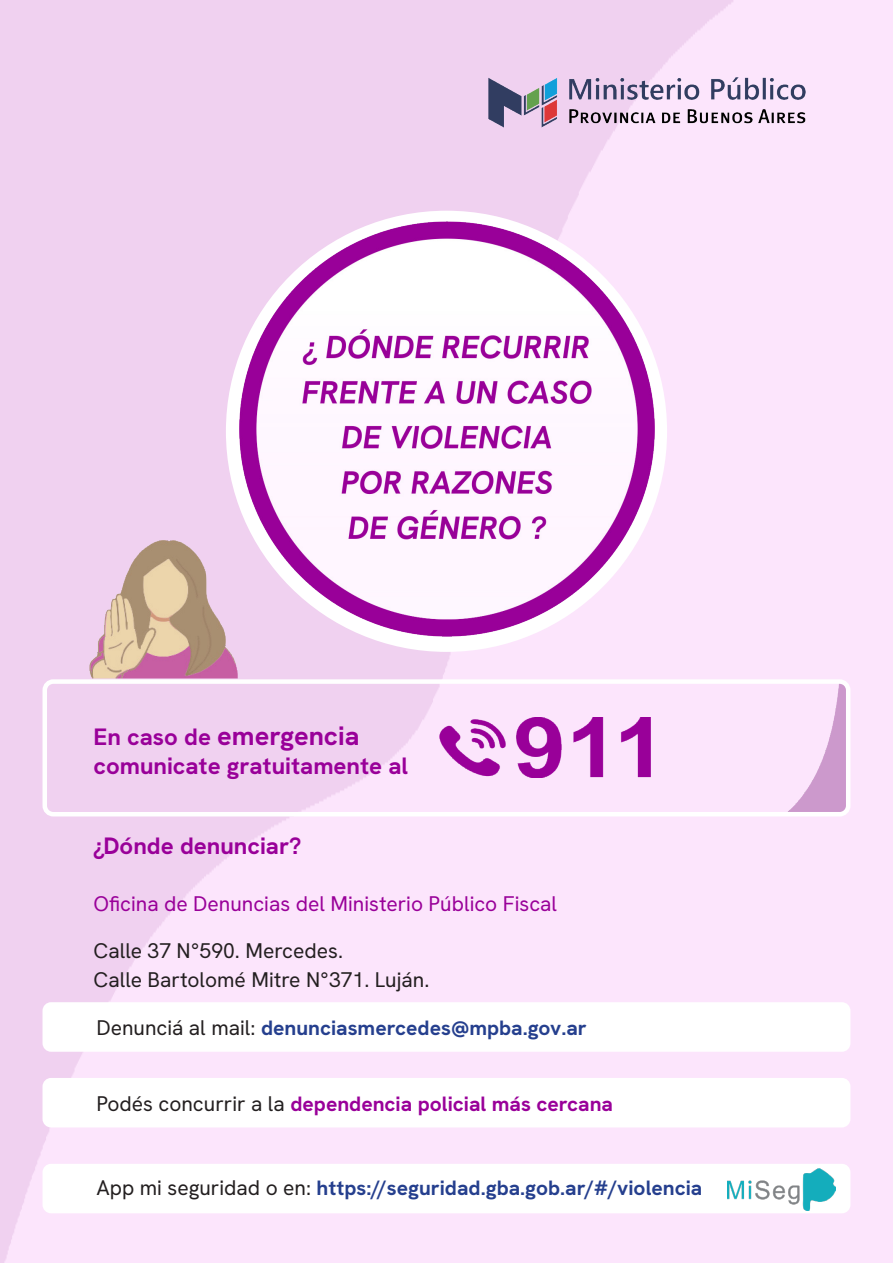
<style>
.page{position:relative;width:893px;height:1263px;background:#fff}
.page>*{position:absolute;margin:0;border:0;box-sizing:border-box;transform-origin:0 0}
.t1{font:700 27px "HK Grotesk";color:#909}
.t2{font:700 24px "HK Grotesk";color:#909}
.t3{font:700 21px "HK Grotesk";color:#253f8e}
.t4{font:21px "HK Grotesk";color:#231f20}
.t5{font:700 21px "HK Grotesk";color:#909}
.t6{font:21px "HK Grotesk";color:#909}
.s1{font-size:24px}
.s2{font-weight:400;color:#231f20}
</style>
<div class="page">
<img style="left:0;top:0;width:893px;height:1263px">
<img style="left:489px;top:78px;width:317px;height:49px">
<div style="left:226px;top:211px;width:441px;height:441px;background:#fff;border-radius:50%"></div>
<img style="left:240px;top:222px;width:414px;height:415px">
<img style="left:774px;top:680px;width:74px;height:131px">
<div style="left:43px;top:679px;width:807px;height:137px;border:4px solid #fff;border-radius:9px"></div>
<img style="left:439px;top:718px;width:212px;height:59px">
<div style="left:43px;top:1002px;width:807px;height:50px;background:#fff;border-radius:9px"></div>
<div style="left:43px;top:1078px;width:807px;height:49px;background:#fff;border-radius:9px"></div>
<div style="left:43px;top:1164px;width:807px;height:49px;background:#fff;border-radius:9px"></div>
<img style="left:727px;top:1168px;width:109px;height:43px">
<img style="left:90px;top:540px;width:147px;height:139px">
<p class="t1" style="left:94px;top:718px;width:267px"><span class="s1">En caso de</span> emergencia</p>
<p class="t2" style="left:94px;top:750px;width:316px">comunicate gratuitamente al</p>
<p class="t2" style="left:94px;top:830px;width:210px">¿Dónde denunciar?</p>
<p class="t6" style="left:94px;top:890px;width:465px">Oficina de Denuncias del Ministerio Público Fiscal</p>
<p class="t4" style="left:94px;top:937px;width:251px">Calle 37 N°590. Mercedes.</p>
<p class="t4" style="left:94px;top:966px;width:337px">Calle Bartolomé Mitre N°371. Luján.</p>
<p class="t3" style="left:96px;top:1014px;width:492px"><span class="s2">Denunciá al mail:</span> denunciasmercedes@mpba.gov.ar</p>
<p class="t5" style="left:96px;top:1090px;width:518px"><span class="s2">Podés concurrir a la</span> dependencia policial más cercana</p>
<p class="t3" style="left:96px;top:1174px;width:607px"><span class="s2">App mi seguridad o en:</span> https://seguridad.gba.gob.ar/#/violencia</p>
</div>
